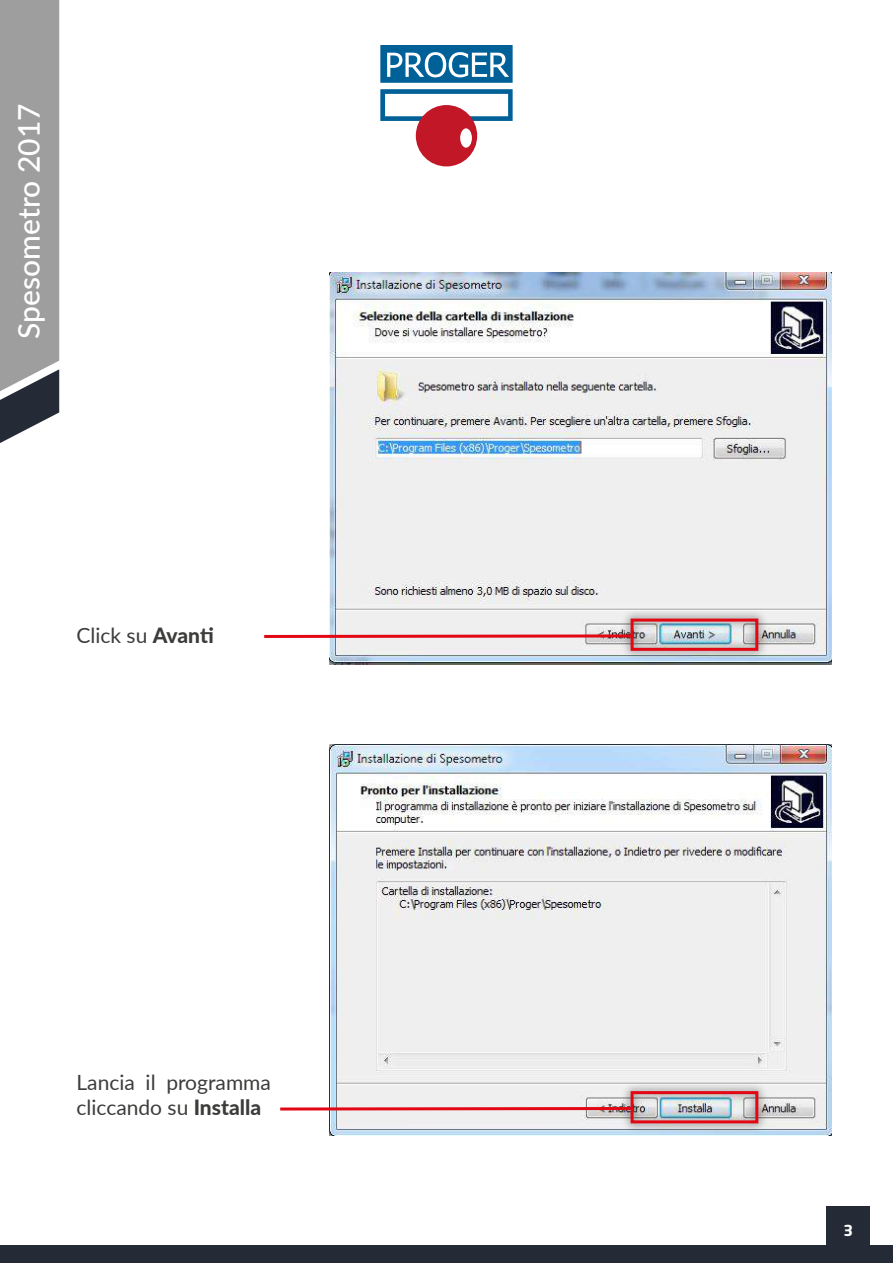
<style>
.page{position:relative;width:893px;height:1263px;background:#fff}
.page>*{position:absolute;margin:0;border:0;box-sizing:border-box;transform-origin:0 0}
.t1{font:500 30px "Lato";color:#fff}
.t2{font:21px/25.5px "Lato";color:#3c3c3b}
.t3{font:700 15px "Neo Sans Std";color:#fff}
.s1{font-weight:800}
</style>
<div class="page">
<svg style="left:380px;top:45px;width:133px;height:38px"></svg>
<svg style="left:380px;top:89px;width:133px;height:77px"></svg>
<div style="left:0;top:1245px;width:893px;height:18px;background:#252b36"></div>
<div style="left:826px;top:1207px;width:44px;height:56px;background:#252b36"></div>
<img style="left:330px;top:273px;width:502px;height:391px">
<img style="left:618px;top:606px;width:153px;height:58px">
<div style="left:631px;top:619px;width:127px;height:32px;border:3px solid #e30613"></div>
<svg style="left:264px;top:633px;width:372px;height:6px"></svg>
<img style="left:329px;top:745px;width:503px;height:390px">
<img style="left:618px;top:1078px;width:153px;height:58px">
<div style="left:631px;top:1091px;width:127px;height:32px;border:3px solid #e30613"></div>
<svg style="left:280px;top:1105px;width:355px;height:7px"></svg>
<svg style="left:0;top:0;width:59px;height:443px;background:#979899"></svg>
<h1 class="t1" style="left:7px;top:339px;width:236px;rotate:-90deg">Spesometro 2017</h1>
<p class="t2" style="left:76px;top:622px;width:139px">Click su <span class="s1">Avanti</span></p>
<p class="t2" style="left:76px;top:1068px;width:196px">Lancia il programma cliccando su <span class="s1">Installa</span></p>
<p class="t3" style="left:844px;top:1220px;width:11px">3</p>
</div>
